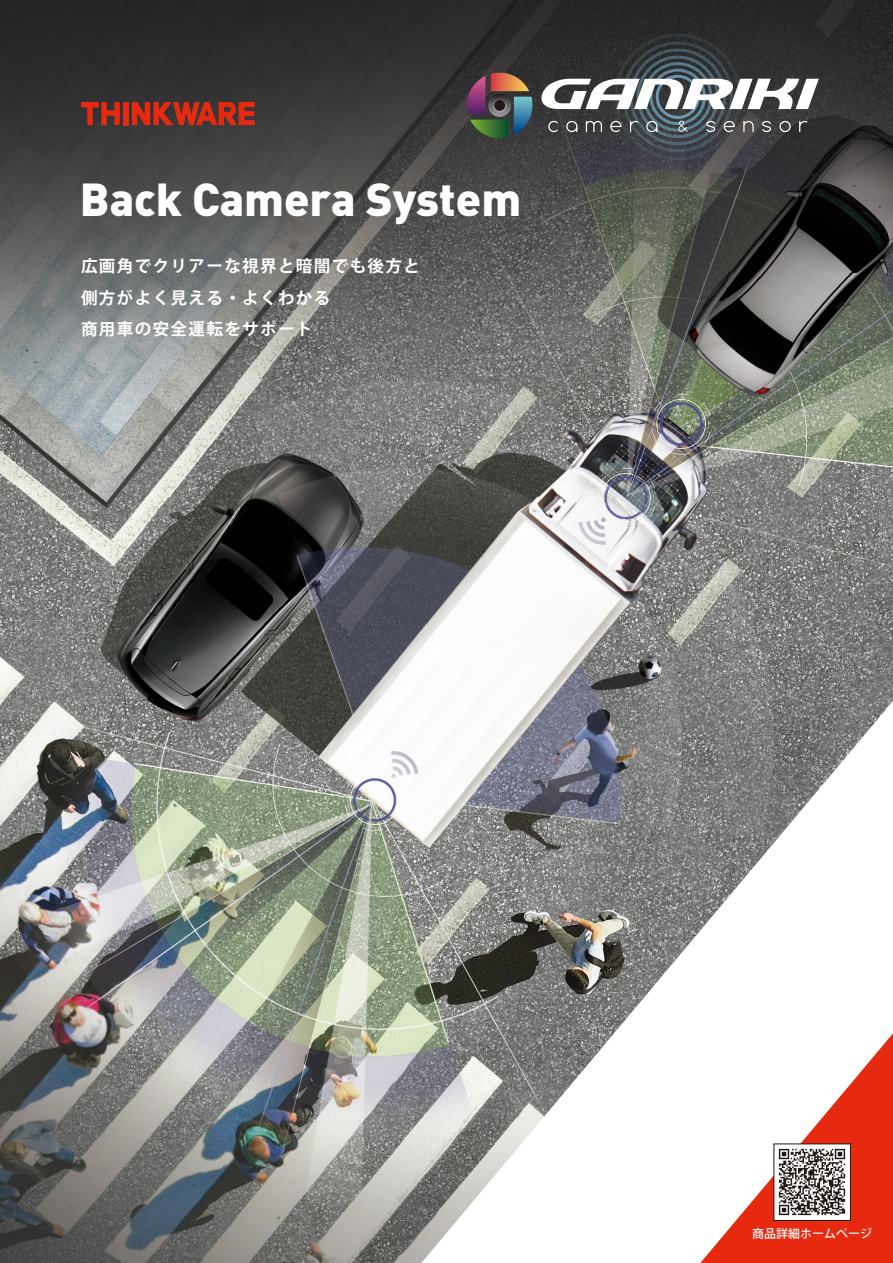
<style>
.page{position:relative;width:893px;height:1263px;background:#fff}
.page>*{position:absolute;margin:0;border:0;box-sizing:border-box;transform-origin:0 0}
.t1{font:900 45.6px "DIN Pro";color:#fff}
.t2{font:700 16.65px/31.5px "Koz Go Pr 6 N";letter-spacing:.08em;color:#fff}
.t3{font:500 12px "Koz Go Pr 6 N";color:#fff}
</style>
<div class="page">
<img style="left:0;top:0;width:893px;height:1263px">
<svg style="left:421px;top:701px;width:472px;height:562px"></svg>
<svg style="left:700px;top:1033px;width:193px;height:230px"></svg>
<img style="left:776px;top:1146px;width:73px;height:73px">
<div style="left:774px;top:1144px;width:77px;height:77px;border:1px solid #221815"></div>
<svg style="left:81px;top:102px;width:39px;height:23px"></svg>
<div style="left:123px;top:102px;width:6px;height:23px;background:#e7290f"></div>
<svg style="left:132px;top:102px;width:123px;height:23px;background:#a72d1d"></svg>
<svg style="left:541px;top:34px;width:278px;height:126px;background:#57595c"></svg>
<svg style="left:488px;top:94px;width:23px;height:23px"></svg>
<svg style="left:492px;top:98px;width:15px;height:15px"></svg>
<div style="left:494px;top:100px;width:11px;height:11px;background:#221815;border-radius:50%"></div>
<svg style="left:514px;top:97px;width:18px;height:38px"></svg>
<svg style="left:467px;top:76px;width:18px;height:38px"></svg>
<svg style="left:491px;top:73px;width:38px;height:18px"></svg>
<svg style="left:470px;top:120px;width:38px;height:18px"></svg>
<h1 class="t1" style="left:80px;top:169px;width:443px">Back Camera System</h1>
<p class="t2" style="left:81px;top:251px;width:340px">広画角でクリアーな視界と暗闇でも後方と側方がよく見える・よくわかる<br>商用車の安全運転をサポート</p>
<p class="t3" style="left:752px;top:1227px;width:121px">商品詳細ホームページ</p>
</div>
